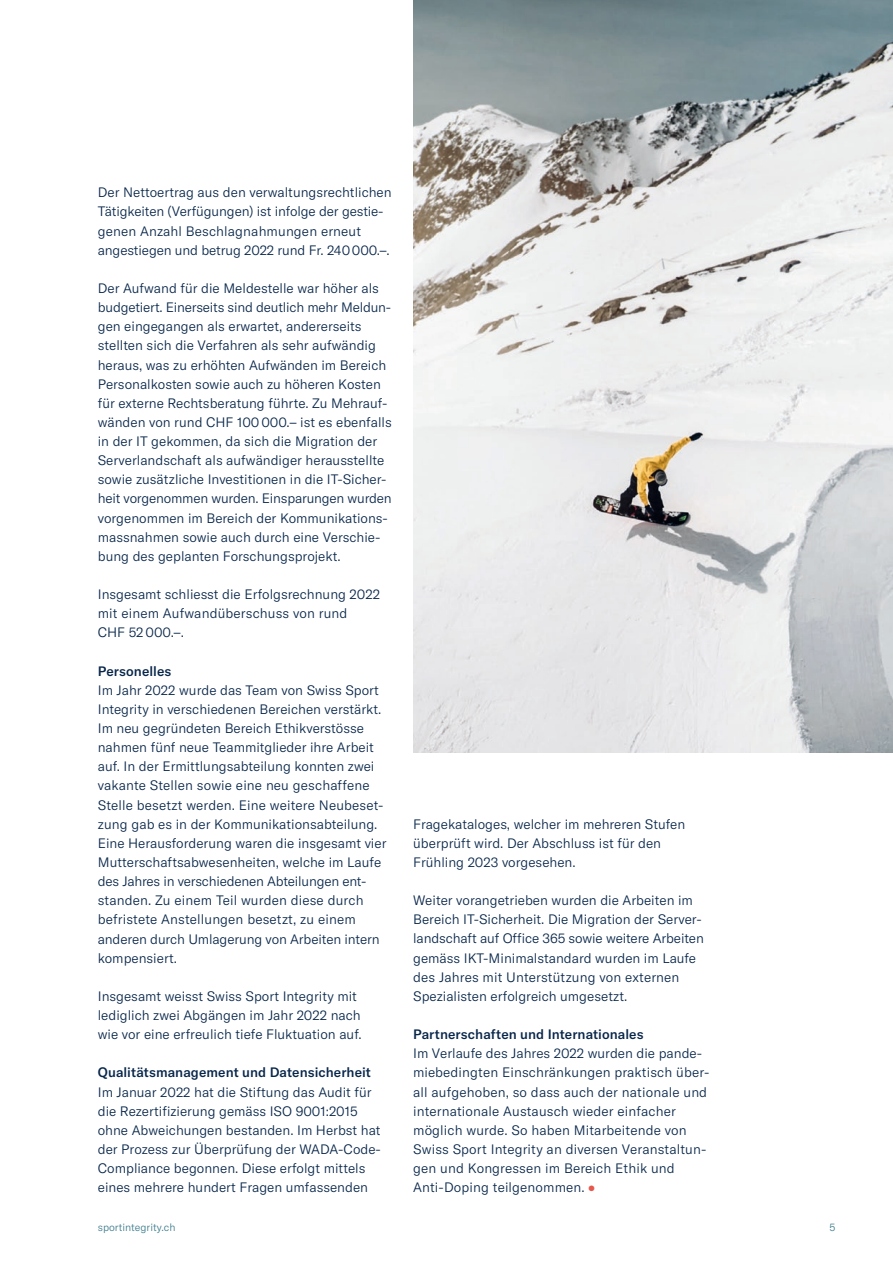
<style>
.page{position:relative;width:893px;height:1263px;background:#fff}
.page>*{position:absolute;margin:0;border:0;box-sizing:border-box;transform-origin:0 0}
.t1{font:300 13.5px/19.2px "GT America SSI";color:#08264a}
.t2{font:500 13.5px "GT America SSI";letter-spacing:.005em;color:#08264a}
.t3{font:300 10.5px "GT America SSI";color:#3b7b8c}
.s1{font-size:7.5px;color:#e6584e}
</style>
<div class="page">
<img style="left:413px;top:0;width:480px;height:752px">
<p class="t1" style="left:98px;top:183px;width:295px">Der Nettoertrag aus den verwaltungsrechtlichen Tätigkeiten (Verfügungen) ist infolge der gestie&shy;genen Anzahl Beschlagnahmungen erneut angestiegen und betrug 2022 rund Fr. 240 000.–.</p>
<p class="t1" style="left:98px;top:279px;width:295px">Der Aufwand für die Meldestelle war höher als budgetiert. Einerseits sind deutlich mehr Meldun&shy;gen eingegangen als erwartet, andererseits stellten sich die Verfahren als sehr aufwändig heraus, was zu erhöhten Aufwänden im Bereich Personalkosten sowie auch zu höheren Kosten für externe Rechtsberatung führte. Zu Mehrauf&shy;wänden von rund CHF 100 000.– ist es ebenfalls in der IT gekommen, da sich die Migration der Serverlandschaft als aufwändiger herausstellte sowie zusätzliche Investitionen in die IT-Sicher&shy;heit vorgenommen wurden. Einsparungen wurden vorgenommen im Bereich der Kommunikations&shy;massnahmen sowie auch durch eine Verschie&shy;bung des geplanten Forschungsprojekt.</p>
<p class="t1" style="left:98px;top:585px;width:284px">Insgesamt schliesst die Erfolgsrechnung 2022 mit einem Aufwandüberschuss von rund<br>CHF 52 000.–.</p>
<p class="t2" style="left:98px;top:663px;width:75px">Personelles</p>
<p class="t1" style="left:98px;top:680px;width:290px">Im Jahr 2022 wurde das Team von Swiss Sport Integrity in verschiedenen Bereichen verstärkt.<br>Im neu gegründeten Bereich Ethikverstösse nahmen fünf neue Teammitglieder ihre Arbeit auf. In der Ermittlungsabteilung konnten zwei vakante Stellen sowie eine neu geschaffene Stelle besetzt werden. Eine weitere Neubeset&shy;zung gab es in der Kommunikationsabteilung.<br>Eine Herausforderung waren die insgesamt vier Mutterschaftsabwesenheiten, welche im Laufe des Jahres in verschiedenen Abteilungen ent&shy;standen. Zu einem Teil wurden diese durch befristete Anstellungen besetzt, zu einem anderen durch Umlagerung von Arbeiten intern kompensiert.</p>
<p class="t1" style="left:98px;top:986px;width:265px">Insgesamt weisst Swiss Sport Integrity mit lediglich zwei Abgängen im Jahr 2022 nach wie vor eine erfreulich tiefe Fluktuation auf.</p>
<p class="t2" style="left:98px;top:1064px;width:275px">Qualitätsmanagement und Datensicherheit</p>
<p class="t1" style="left:98px;top:1082px;width:285px">Im Januar 2022 hat die Stiftung das Audit für die Rezertifizierung gemäss ISO 9001:2015 ohne Abweichungen bestanden. Im Herbst hat der Prozess zur Überprüfung der WADA-Code-Compliance begonnen. Diese erfolgt mittels eines mehrere hundert Fragen umfassenden</p>
<p class="t1" style="left:413px;top:814px;width:274px">Fragekataloges, welcher im mehreren Stufen überprüft wird. Der Abschluss ist für den<br>Frühling 2023 vorgesehen.</p>
<p class="t1" style="left:413px;top:891px;width:292px">Weiter vorangetrieben wurden die Arbeiten im Bereich IT-Sicherheit. Die Migration der Server&shy;landschaft auf Office 365 sowie weitere Arbeiten gemäss IKT-Minimalstandard wurden im Laufe des Jahres mit Unterstützung von externen Spezialisten erfolgreich umgesetzt.</p>
<p class="t2" style="left:413px;top:1026px;width:232px">Partnerschaften und Internationales</p>
<p class="t1" style="left:413px;top:1044px;width:298px">Im Verlaufe des Jahres 2022 wurden die pande&shy;miebedingten Einschränkungen praktisch über&shy;all aufgehoben, so dass auch der nationale und internationale Austausch wieder einfacher möglich wurde. So haben Mitarbeitende von Swiss Sport Integrity an diversen Veranstaltun&shy;gen und Kongressen im Bereich Ethik und Anti-Doping teilgenommen. <span class="s1">●</span></p>
<p class="t3" style="left:98px;top:1221px;width:79px">sportintegrity.ch</p>
<p class="t3" style="left:829px;top:1221px;width:7px">5</p>
</div>
